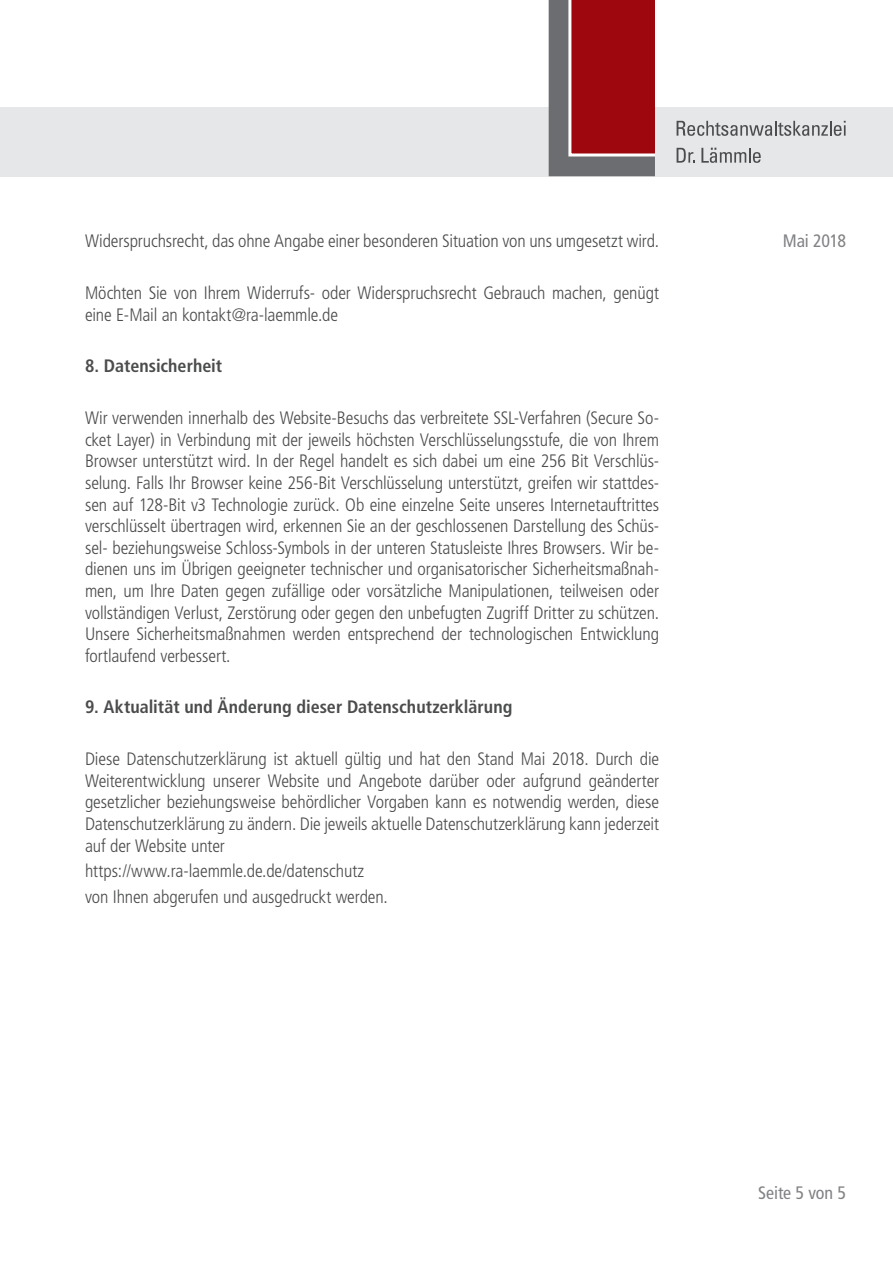
<style>
.page{position:relative;width:893px;height:1263px;background:#fff}
.page>*{position:absolute;margin:0;border:0;box-sizing:border-box;transform-origin:0 0}
.Fließtext{font:300 condensed 18px/21.6px "Frutiger LT Std";letter-spacing:-.01em;color:#4b4c4d;text-align:justify}
.Überschrift{font:700 condensed 18px "Frutiger LT Std";color:#4b4c4d}
.t1{font:condensed 18px "Frutiger LT Std";letter-spacing:-.01em;color:#808285}
</style>
<div class="page">
<div style="left:0;top:107px;width:893px;height:69px;background:#e6e7e9"></div>
<svg style="left:549px;top:0;width:106px;height:176px;background:#932c31"></svg>
<svg style="left:677px;top:121px;width:169px;height:15px"></svg>
<svg style="left:677px;top:148px;width:18px;height:15px"></svg>
<svg style="left:701px;top:148px;width:60px;height:15px"></svg>
<p class="Fließtext" style="left:85px;top:231px;width:576px">Widerspruchsrecht, das ohne Angabe einer besonderen Situation von uns umgesetzt wird.</p>
<p class="Fließtext" style="left:85px;top:282px;width:575px">Möchten Sie von Ihrem Widerrufs- oder Widerspruchsrecht Gebrauch machen, genügt eine E-Mail an kontakt@ra-laemmle.de</p>
<p class="Überschrift" style="left:85px;top:355px;width:139px">8. Datensicherheit</p>
<p class="Fließtext" style="left:85px;top:407px;width:576px">Wir verwenden innerhalb des Website-Besuchs das verbreitete SSL-Verfahren (Secure So&shy;cket Layer) in Verbindung mit der jeweils höchsten Verschlüsselungsstufe, die von Ihrem Browser unterstützt wird. In der Regel handelt es sich dabei um eine 256 Bit Verschlüs&shy;selung. Falls Ihr Browser keine 256-Bit Verschlüsselung unterstützt, greifen wir stattdes&shy;sen auf 128-Bit v3 Technologie zurück. Ob eine einzelne Seite unseres Internetauftrittes verschlüsselt übertragen wird, erkennen Sie an der geschlossenen Darstellung des Schüs&shy;sel- beziehungsweise Schloss-Symbols in der unteren Statusleiste Ihres Browsers. Wir be&shy;dienen uns im Übrigen geeigneter technischer und organisatorischer Sicherheitsmaßnah&shy;men, um Ihre Daten gegen zufällige oder vorsätzliche Manipulationen, teilweisen oder vollständigen Verlust, Zerstörung oder gegen den unbefugten Zugriff Dritter zu schützen.<br>Unsere Sicherheitsmaßnahmen werden entsprechend der technologischen Entwicklung fortlaufend verbessert.</p>
<p class="Überschrift" style="left:85px;top:696px;width:429px">9. Aktualität und Änderung dieser Datenschutzerklärung</p>
<p class="Fließtext" style="left:85px;top:748px;width:576px">Diese Datenschutzerklärung ist aktuell gültig und hat den Stand Mai 2018. Durch die Weiterentwicklung unserer Website und Angebote darüber oder aufgrund geänderter gesetzlicher beziehungsweise behördlicher Vorgaben kann es notwendig werden, diese Datenschutzerklärung zu ändern. Die jeweils aktuelle Datenschutzerklärung kann jederzeit auf der Website unter</p>
<p class="Fließtext" style="left:85px;top:861px;width:281px">https://www.ra-laemmle.de.de/datenschutz</p>
<p class="Fließtext" style="left:85px;top:886px;width:304px">von Ihnen abgerufen und ausgedruckt werden.</p>
<p class="t1" style="left:783px;top:231px;width:65px">Mai 2018</p>
<p class="t1" style="left:758px;top:1182px;width:89px">Seite 5 von 5</p>
</div>
